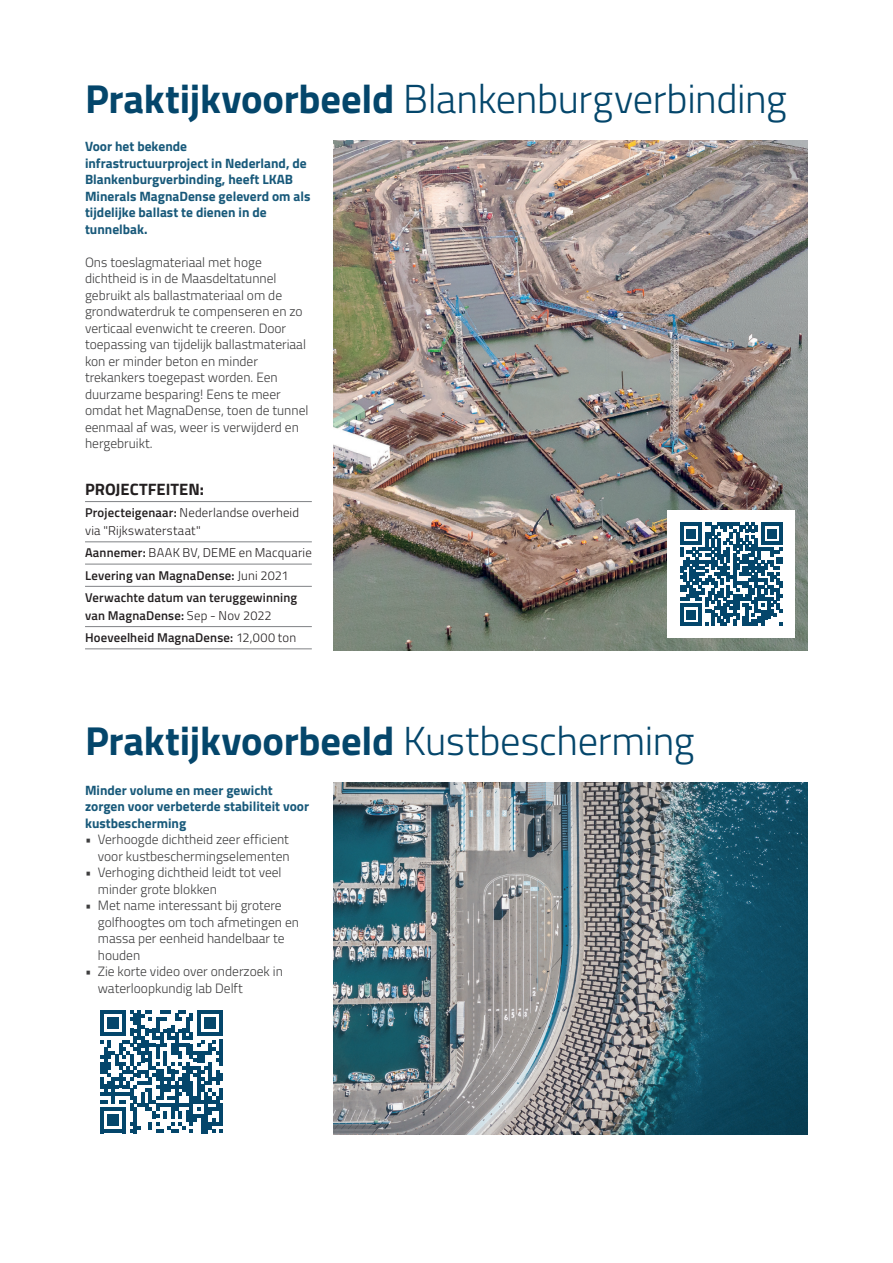
<style>
.page{position:relative;width:893px;height:1263px;background:#fff}
.page>*{position:absolute;margin:0;border:0;box-sizing:border-box;transform-origin:0 0}
.t1{font:300 40.5px "Titillium Web";letter-spacing:-.01em;color:#04466b}
.t2{font:700 40.5px "Titillium Web";letter-spacing:-.005em;color:#04466b}
.t3{font:700 16.5px "Titillium Web";color:#231f20}
.t4{font:300 13.5px/16.5px "Titillium Web";color:#3e3e3f}
.t5{font:700 13.5px/16.5px "Titillium Web";color:#18597a}
.t6{font:600 12.75px/22.2px "Titillium Web";letter-spacing:.01em;color:#231f20}
.t7{font:300 12.75px/18px "Titillium Web";letter-spacing:.015em;color:#231f20}
.s1{font-weight:700}
.s2{font-weight:600}
.s3{font-weight:300}
</style>
<div class="page">
<hr style="left:85px;top:501px;width:227px;height:1px;background:#808285">
<hr style="left:85px;top:542px;width:227px;height:1px;background:#808285">
<hr style="left:85px;top:564px;width:227px;height:1px;background:#808285">
<hr style="left:85px;top:586px;width:227px;height:1px;background:#808285">
<hr style="left:85px;top:626px;width:227px;height:1px;background:#808285">
<hr style="left:85px;top:649px;width:227px;height:1px;background:#808285">
<img style="left:333px;top:140px;width:475px;height:511px">
<img style="left:333px;top:782px;width:475px;height:353px">
<svg style="left:100px;top:1010px;width:123px;height:123px"></svg>
<div style="left:668px;top:510px;width:127px;height:128px;background:#fff"></div>
<svg style="left:680px;top:523px;width:103px;height:102px"></svg>
<h1 class="t1" style="left:85px;top:70px;width:703px"><span class="s1">Praktijkvoorbeeld</span> Blankenburgverbinding</h1>
<p class="t5" style="left:85px;top:137px;width:227px">Voor het bekende infrastructuurproject in Nederland, de<br>Blankenburgverbinding, heeft LKAB<br>Minerals MagnaDense geleverd om als tijdelijke ballast te dienen in de tunnelbak.</p>
<p class="t4" style="left:85px;top:253px;width:225px">Ons toeslagmateriaal met hoge dichtheid is in de Maasdeltatunnel gebruikt als ballastmateriaal om de grondwaterdruk te compenseren en zo verticaal evenwicht te creeren. Door toepassing van tijdelijk ballastmateriaal kon er minder beton en minder trekankers toegepast worden. Een duurzame besparing! Eens te meer omdat het MagnaDense, toen de tunnel eenmaal af was, weer is verwijderd en hergebruikt.</p>
<p class="t3" style="left:85px;top:477px;width:121px">PROJECTFEITEN:</p>
<p class="t7" style="left:85px;top:503px;width:216px"><span class="s2">Projecteigenaar:</span> Nederlandse overheid via "Rijkswaterstaat"</p>
<p class="t6" style="left:85px;top:541px;width:228px">Aannemer: <span class="s3">BAAK BV, DEME en Macquarie<br></span>Levering van MagnaDense: <span class="s3">Juni 2021<br></span>Verwachte datum van teruggewinning</p>
<p class="t6" style="left:85px;top:604px;width:213px">van MagnaDense: <span class="s3">Sep - Nov 2022<br></span>Hoeveelheid MagnaDense: <span class="s3">12,000 ton</span></p>
<h1 class="t2" style="left:85px;top:710px;width:611px">Praktijkvoorbeeld <span class="s3">Kustbescherming</span></h1>
<p class="t5" style="left:85px;top:781px;width:226px">Minder volume en meer gewicht zorgen voor verbeterde stabiliteit voor kustbescherming</p>
<p class="t4" style="left:85px;top:830px;width:206px;text-align:right">• Verhoogde dichtheid zeer efficient voor kustbeschermingselementen</p>
<p class="t4" style="left:98px;top:863px;width:185px;text-indent:-13px">• Verhoging dichtheid leidt tot veel minder grote blokken</p>
<p class="t4" style="left:98px;top:896px;width:203px;text-indent:-13px">• Met name interessant bij grotere golfhoogtes om toch afmetingen en massa per eenheid handelbaar te houden</p>
<p class="t4" style="left:98px;top:962px;width:187px;text-indent:-13px">• Zie korte video over onderzoek in waterloopkundig lab Delft</p>
</div>
